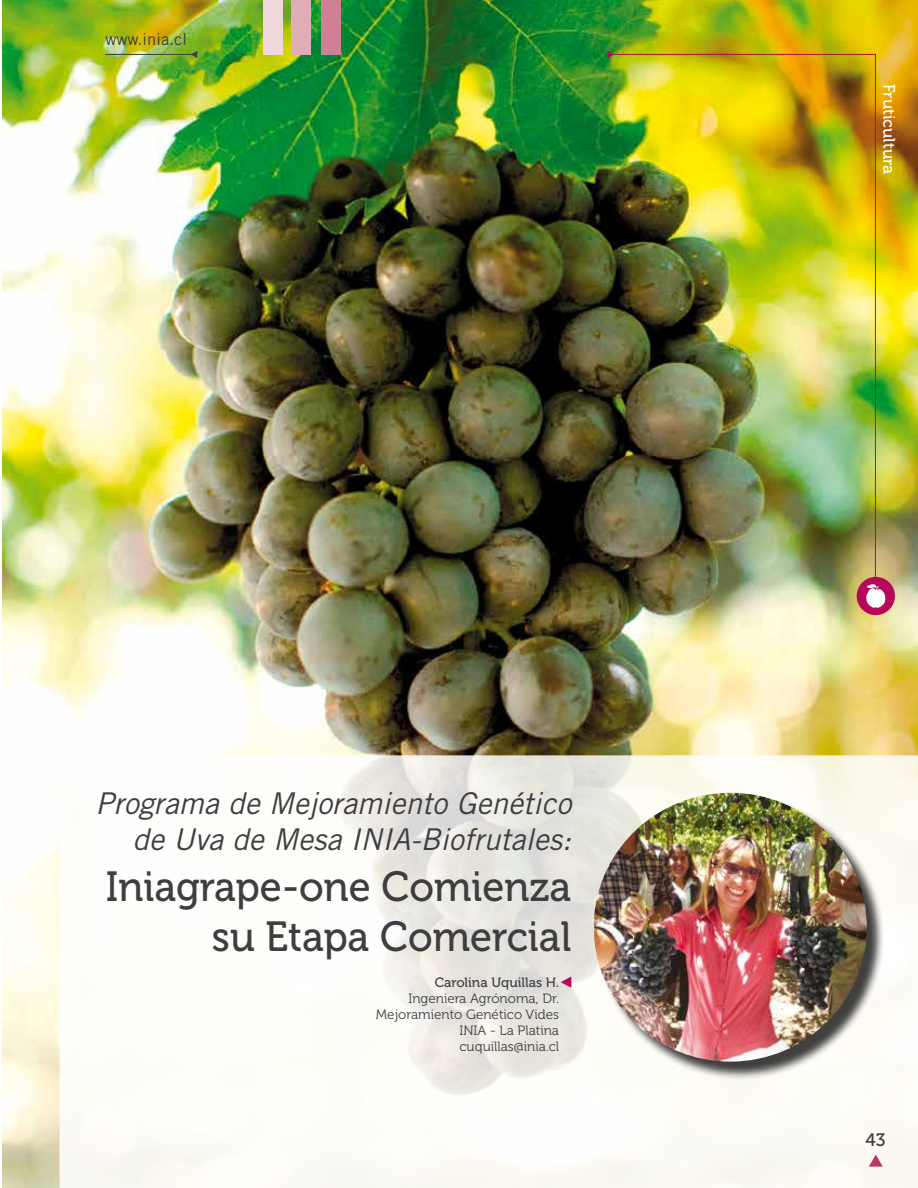
<style>
.page{position:relative;width:918px;height:1188px;background:#fff}
.page>*{position:absolute;margin:0;border:0;box-sizing:border-box;transform-origin:0 0}
.t1{font:42px/50.4px "Museo 500";color:#3e3d40;text-align:right;scale:.95 1}
.t2{font:italic 30px/36px "Trade Gothic LT Std";color:#3e3d40;text-align:right}
.t3{font:18px "Museo 500";color:#3e3d40}
.t4{font:16.5px "Museo 500";color:#fff}
.t5{font:16.5px "Trade Gothic LT Std";color:#3e3d40}
.t6{font:13.5px/16.2px "Museo 300";color:#3e3d40;text-align:right}
.t7{font:13.5px "Museo 500";color:#3e3d40}
</style>
<div class="page">
<img style="left:3px;top:0;width:915px;height:1188px">
<svg style="left:60px;top:755px;width:858px;height:433px"></svg>
<div style="left:263px;top:0;width:20px;height:54px;background:#efd7db"></div>
<div style="left:291px;top:0;width:20px;height:54px;background:#dfacb8"></div>
<div style="left:321px;top:0;width:20px;height:54px;background:#d07f94"></div>
<svg style="left:191px;top:51px;width:6px;height:7px"></svg>
<hr style="left:105px;top:54px;width:92px;height:1px;background:#3e3d40">
<svg style="left:869px;top:1155px;width:14px;height:12px"></svg>
<img style="left:610px;top:54px;width:266px;height:524px">
<svg style="left:608px;top:51px;width:6px;height:7px"></svg>
<div style="left:857px;top:577px;width:38px;height:38px;background:#b6085b;border-radius:50%"></div>
<svg style="left:866px;top:584px;width:20px;height:24px"></svg>
<svg style="left:561px;top:977px;width:10px;height:11px"></svg>
<div style="left:596px;top:795px;width:289px;height:285px;background:#000;opacity:.75"></div>
<img style="left:594px;top:793px;width:273px;height:269px">
<p class="t5" style="left:106px;top:29px;width:83px">www.inia.cl</p>
<h2 class="t2" style="left:96px;top:786px;width:477px">Programa de Mejoramiento Genético de Uva de Mesa INIA-Biofrutales:</h2>
<h1 class="t1" style="left:106px;top:862px;width:491px">Iniagrape-one Comienza su Etapa Comercial</h1>
<p class="t7" style="left:435px;top:975px;width:126px">Carolina Uquillas H.</p>
<p class="t6" style="left:376px;top:990px;width:185px">Ingeniera Agrónoma, Dr.<br>Mejoramiento Genético Vides<br>INIA - La Platina cuquillas@inia.cl</p>
<p class="t4" style="left:898px;top:84px;width:91px;rotate:90deg">Fruticultura</p>
<h3 class="t3" style="left:865px;top:1130px;width:22px">43</h3>
</div>
